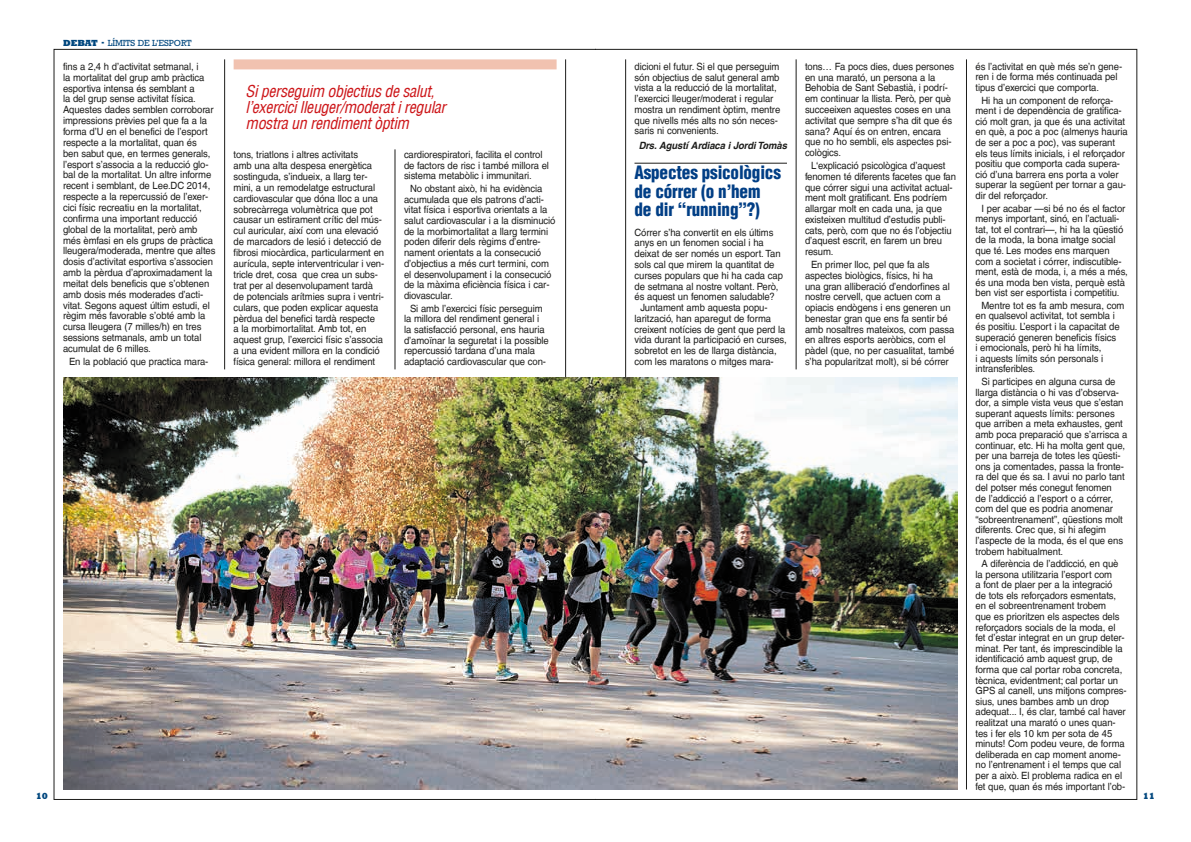
<style>
.page{position:relative;width:1191px;height:842px;background:#fff}
.page>*{position:absolute;margin:0;border:0;box-sizing:border-box;transform-origin:0 0}
.t1{font:900 condensed 18px/18.3px "Helvetica LT";letter-spacing:-.01em;color:#003e85;scale:.95 1}
.t2{font:italic condensed 16px/16px "Helvetica LT";letter-spacing:-.025em;color:#cd171a}
.t3{font:10px/10.6px "Helvetica LT";letter-spacing:-.01em;color:#1d1d1b;scale:.95 1}
.t4{font:italic 700 10px "Helvetica LT";letter-spacing:-.01em;color:#1d1d1b;scale:.95 1}
.t5{font:9px "Rockwell";letter-spacing:-.01em;color:#00477e}
.t6{font:800 9px "Rockwell";color:#00477e}
.s1{font-weight:800}
</style>
<div class="page">
<svg style="left:54px;top:49px;width:541px;height:750px"></svg>
<hr style="left:224px;top:59px;width:1px;height:310px;background:#1d1d1b">
<hr style="left:395px;top:149px;width:1px;height:220px;background:#1d1d1b">
<hr style="left:565px;top:59px;width:1px;height:730px;background:#1d1d1b">
<img style="left:63px;top:377px;width:532px;height:412px">
<div style="left:234px;top:59px;width:322px;height:10px;background:#f1c2b0"></div>
<img style="left:595px;top:49px;width:542px;height:750px">
<hr style="left:634px;top:163px;width:153px;height:1px;background:#1d1d1b">
<hr style="left:625px;top:59px;width:1px;height:730px;background:#1d1d1b">
<hr style="left:796px;top:59px;width:1px;height:310px;background:#1d1d1b">
<hr style="left:966px;top:59px;width:1px;height:730px;background:#1d1d1b">
<p class="t5" style="left:63px;top:38px;width:130px"><span class="s1">DEBAT ·</span> LÍMITS DE L’ESPORT</p>
<p class="t3" style="left:63px;top:61px;width:162px">fins a 2,4 h d’activitat setmanal, i<br>la mortalitat del grup amb pràctica esportiva intensa és semblant a<br>la del grup sense activitat física.<br>Aquestes dades semblen corroborar impressions prèvies pel que fa a la forma d’U en el benefici de l’esport respecte a la mortalitat, quan és<br>ben sabut que, en termes generals, l’esport s’associa a la reducció glo&shy;bal de la mortalitat. Un altre informe recent i semblant, de Lee.DC 2014, respecte a la repercussió de l’exer&shy;cici físic recreatiu en la mortalitat, confirma una important reducció global de la mortalitat, però amb més èmfasi en els grups de pràctica lleugera/moderada, mentre que altes dosis d’activitat esportiva s’associen amb la pèrdua d’aproximadament la meitat dels beneficis que s’obtenen amb dosis més moderades d’acti&shy;vitat. Segons aquest últim estudi, el règim més favorable s’obté amb la cursa lleugera (7 milles/h) en tres sessions setmanals, amb un total acumulat de 6 milles.</p>
<p class="t3" style="left:69px;top:356px;width:148px">En la població que practica mara-</p>
<h2 class="t2" style="left:246px;top:83px;width:202px">Si perseguim objectius de salut, l’exercici lleuger/moderat i regular mostra un rendiment òptim</h2>
<p class="t3" style="left:233px;top:149px;width:160px;line-height:10.9px">tons, triatlons i altres activitats<br>amb una alta despesa energètica sostinguda, s’indueix, a llarg ter&shy;mini, a un remodelatge estructural cardiovascular que dóna lloc a una sobrecàrrega volumètrica que pot causar un estirament crític del mús&shy;cul auricular, així com una elevació de marcadors de lesió i detecció de fibrosi miocàrdica, particularment en aurícula, septe interventricular i ven&shy;tricle dret, cosa que crea un subs&shy;trat per al desenvolupament tardà de potencials arítmies supra i ventri&shy;culars, que poden explicar aquesta pèrdua del benefici tardà respecte<br>a la morbimortalitat. Amb tot, en aquest grup, l’exercici físic s’associa a una evident millora en la condició física general: millora el rendiment</p>
<p class="t3" style="left:404px;top:149px;width:154px">cardiorespiratori, facilita el control de factors de risc i també millora el sistema metabòlic i immunitari.</p>
<p class="t3" style="left:404px;top:183px;width:161px;text-indent:6px">No obstant això, hi ha evidència acumulada que els patrons d’acti&shy;vitat física i esportiva orientats a la salut cardiovascular i a la disminució de la morbimortalitat a llarg termini poden diferir dels règims d’entre&shy;nament orientats a la consecució d’objectius a més curt termini, com el desenvolupament i la consecució de la màxima eficiència física i car&shy;diovascular.</p>
<p class="t3" style="left:404px;top:303px;width:154px;text-indent:6px">Si amb l’exercici físic perseguim la millora del rendiment general i la satisfacció personal, ens hauria d’amoïnar la seguretat i la possible repercussió tardana d’una mala adaptació cardiovascular que con-</p>
<p class="t6" style="left:36px;top:791px;width:14px">10</p>
<p class="t3" style="left:634px;top:61px;width:155px">dicioni el futur. Si el que perseguim són objectius de salut general amb vista a la reducció de la mortalitat, l’exercici lleuger/moderat i regular mostra un rendiment òptim, mentre que nivells més alts no són neces&shy;saris ni convenients.</p>
<p class="t4" style="left:638px;top:140px;width:158px">Drs. Agustí Ardiaca i Jordi Tomàs</p>
<h1 class="t1" style="left:634px;top:164px;width:156px">Aspectes psicològics de córrer (o n’hem de dir “running”?)</h1>
<p class="t3" style="left:634px;top:227px;width:148px">Córrer s’ha convertit en els últims</p>
<p class="t3" style="left:634px;top:238px;width:138px">anys en un fenomen social i ha</p>
<p class="t3" style="left:634px;top:248px;width:155px">deixat de ser només un esport. Tan</p>
<p class="t3" style="left:634px;top:259px;width:149px">sols cal que mirem la quantitat de</p>
<p class="t3" style="left:634px;top:270px;width:158px">curses populars que hi ha cada cap</p>
<p class="t3" style="left:634px;top:281px;width:153px">de setmana al nostre voltant. Però,</p>
<p class="t3" style="left:634px;top:291px;width:149px">és aquest un fenomen saludable?</p>
<p class="t3" style="left:640px;top:302px;width:135px">Juntament amb aquesta popu-</p>
<p class="t3" style="left:634px;top:313px;width:145px">larització, han aparegut de forma</p>
<p class="t3" style="left:634px;top:324px;width:160px">creixent notícies de gent que perd la</p>
<p class="t3" style="left:634px;top:334px;width:162px">vida durant la participació en curses,</p>
<p class="t3" style="left:634px;top:345px;width:151px">sobretot en les de llarga distància,</p>
<p class="t3" style="left:634px;top:356px;width:148px">com les maratons o mitges mara-</p>
<p class="t3" style="left:805px;top:61px;width:159px">tons… Fa pocs dies, dues persones en una marató, un persona a la<br>Behobia de Sant Sebastià, i podrí&shy;em continuar la llista. Però, per què succeeixen aquestes coses en una activitat que sempre s’ha dit que és sana? Aquí és on entren, encara que no ho sembli, els aspectes psi&shy;cològics.</p>
<p class="t3" style="left:805px;top:160px;width:161px;text-indent:6px">L‘explicació psicològica d’aquest fenomen té diferents facetes que fan que córrer sigui una activitat actual&shy;ment molt gratificant. Ens podríem allargar molt en cada una, ja que existeixen multitud d’estudis publi&shy;cats, però, com que no és l’objectiu d’aquest escrit, en farem un breu resum.</p>
<p class="t3" style="left:805px;top:259px;width:159px;text-indent:6px">En primer lloc, pel que fa als aspectes biològics, físics, hi ha<br>una gran alliberació d’endorfines al nostre cervell, que actuen com a opiacis endògens i ens generen un benestar gran que ens fa sentir bé amb nosaltres mateixos, com passa en altres esports aeròbics, com el pàdel (que, no per casualitat, també s’ha popularitzat molt), si bé córrer</p>
<p class="t3" style="left:975px;top:61px;width:156px">és l’activitat en què més se’n gene&shy;ren i de forma més continuada pel tipus d’exercici que comporta.</p>
<p class="t3" style="left:975px;top:95px;width:162px;text-indent:6px">Hi ha un component de reforça&shy;ment i de dependència de gratifica&shy;ció molt gran, ja que és una activitat en què, a poc a poc (almenys hauria de ser a poc a poc), vas superant els teus límits inicials, i el reforçador positiu que comporta cada supera&shy;ció d’una barrera ens porta a voler superar la següent per tornar a gau&shy;dir del reforçador.</p>
<p class="t3" style="left:975px;top:203px;width:162px;text-indent:6px">I per acabar —si bé no és el factor menys important, sinó, en l’actuali&shy;tat, tot el contrari—, hi ha la qüestió de la moda, la bona imatge social que té. Les modes ens marquen com a societat i córrer, indiscutible&shy;ment, està de moda, i, a més a més, és una moda ben vista, perquè està ben vist ser esportista i competitiu.</p>
<p class="t3" style="left:975px;top:300px;width:158px;text-indent:6px">Mentre tot es fa amb mesura, com en qualsevol activitat, tot sembla i és positiu. L’esport i la capacitat de superació generen beneficis físics<br>i emocionals, però hi ha límits,<br>i aquests límits són personals i intransferibles.</p>
<p class="t3" style="left:975px;top:376px;width:161px;text-indent:6px">Si participes en alguna cursa de llarga distància o hi vas d’observa&shy;dor, a simple vista veus que s’estan superant aquests límits: persones que arriben a meta exhaustes, gent amb poca preparació que s’arrisca a continuar, etc. Hi ha molta gent que, per una barreja de totes les qüesti&shy;ons ja comentades, passa la fronte&shy;ra del que és sa. I avui no parlo tant del potser més conegut fenomen<br>de l’addicció a l’esport o a córrer, com del que es podria anomenar “sobreentrenament”, qüestions molt diferents. Crec que, si hi afegim l’aspecte de la moda, és el que ens trobem habitualment.</p>
<p class="t3" style="left:975px;top:558px;width:161px;text-indent:6px">A diferència de l’addicció, en què la persona utilitzaria l’esport com<br>a font de plaer per a la integració<br>de tots els reforçadors esmentats, en el sobreentrenament trobem<br>que es prioritzen els aspectes dels reforçadors socials de la moda, el fet d’estar integrat en un grup deter&shy;minat. Per tant, és imprescindible la identificació amb aquest grup, de forma que cal portar roba concreta, tècnica, evidentment; cal portar un GPS al canell, uns mitjons compres&shy;sius, unes bambes amb un drop adequat... I, és clar, també cal haver realitzat una marató o unes quan&shy;tes i fer els 10 km per sota de 45 minuts! Com podeu veure, de forma deliberada en cap moment anome&shy;no l’entrenament i el temps que cal per a això. El problema radica en el fet que, quan és més important l’ob-</p>
<p class="t6" style="left:1143px;top:791px;width:14px">11</p>
</div>
